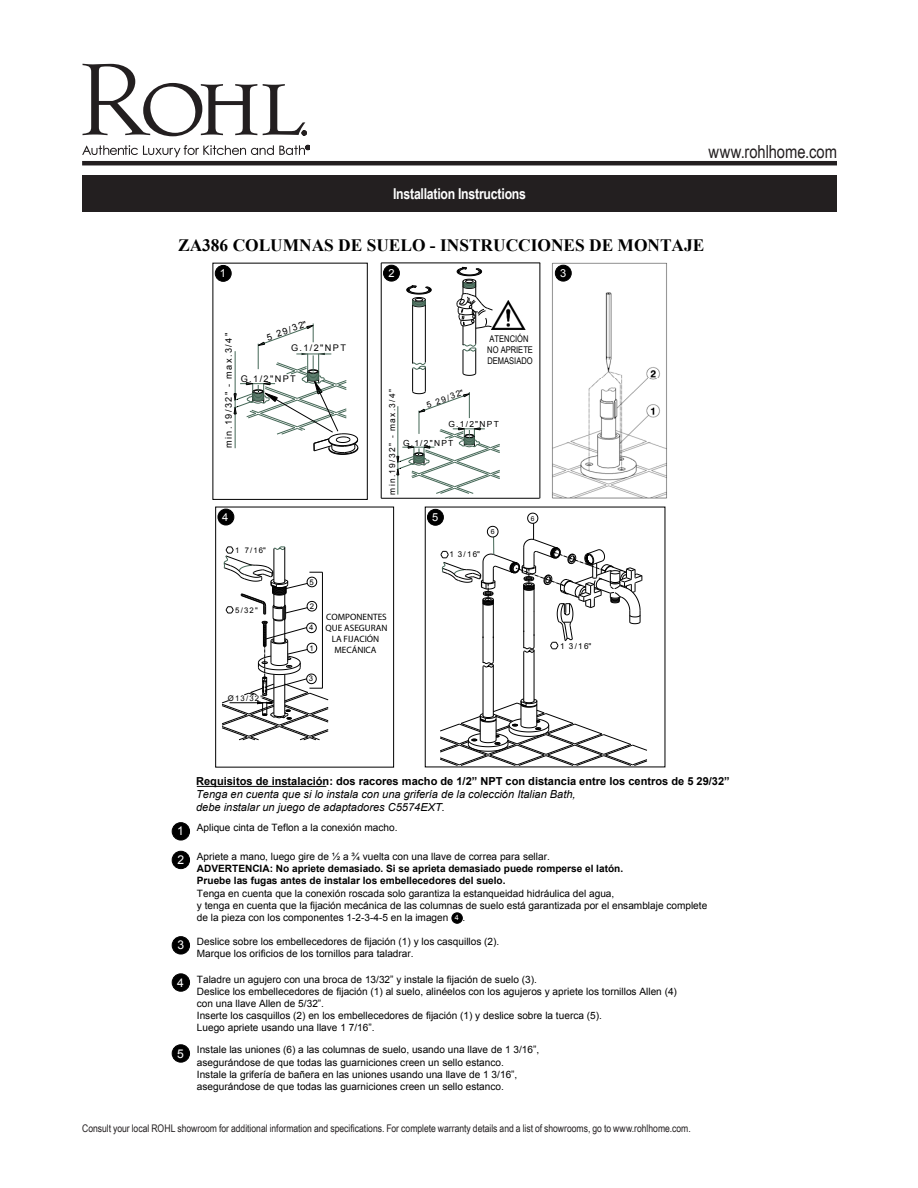
<style>
.page{position:relative;width:918px;height:1188px;background:#fff}
.page>*{position:absolute;margin:0;border:0;box-sizing:border-box;transform-origin:0 0}
.t1{font:18px "Arial Narrow";letter-spacing:-.005em;color:#231f20}
.t2{font:700 17.4px "Times New Roman";color:#000}
.Product_Title_Bar{font:700 15px "Arial Narrow";letter-spacing:-.015em;color:#fff}
.t3{font:12.15px "Arial";color:#fff}
.t4{font:italic 11.1px/13.2px "Arial";color:#000}
.t5{font:11.1px "Arial";color:#fff}
.t6{font:10.5px "Arial Narrow";color:#231f20}
.t7{font:10.05px/12.1px "Arial";color:#000}
.t8{font:9.15px "Arial";letter-spacing:.15em;color:#000}
.t9{font:9.15px/11.1px "Myriad Pro";color:#000;text-align:center}
.t10{font:9.15px/11.1px "Arial Narrow";color:#000}
.t11{font:8.4px "Arial";letter-spacing:.15em;color:#000}
.t12{font:8.25px "Arial";color:#000}
.t13{font:8.1px "Arial";color:#000}
.t14{font:7.8px "Arial";letter-spacing:.15em;color:#000}
.t15{font:7.2px "Arial";color:#fff}
.t16{font:6.9px "Arial";color:#000}
.t17{font:6.6px "Arial";color:#000}
.s1{font-size:8.1px}
.s2{font-weight:700;font-style:normal}
.s3{font-weight:700}
</style>
<div class="page">
<svg style="left:82px;top:64px;width:175px;height:72px"></svg>
<svg style="left:263px;top:84px;width:44px;height:51px"></svg>
<svg style="left:82px;top:145px;width:228px;height:12px"></svg>
<hr style="left:82px;top:161px;width:755px;height:4px;background:#231f20">
<div style="left:82px;top:176px;width:755px;height:36px;background:#231f20"></div>
<hr style="left:197px;top:786px;width:129px;height:1px;background:#000">
<div style="left:172px;top:823px;width:18px;height:17px;background:#000;border-radius:50%"></div>
<div style="left:172px;top:822px;width:18px;height:18px;border:1px solid #000;border-radius:50%"></div>
<div style="left:172px;top:851px;width:18px;height:18px;background:#000;border-radius:50%"></div>
<div style="left:172px;top:851px;width:18px;height:18px;border:1px solid #000;border-radius:50%"></div>
<div style="left:172px;top:937px;width:18px;height:17px;background:#000;border-radius:50%"></div>
<div style="left:172px;top:936px;width:18px;height:18px;border:1px solid #000;border-radius:50%"></div>
<div style="left:172px;top:974px;width:18px;height:17px;background:#000;border-radius:50%"></div>
<div style="left:172px;top:974px;width:18px;height:17px;border:1px solid #000;border-radius:50%"></div>
<div style="left:172px;top:1045px;width:18px;height:17px;background:#000;border-radius:50%"></div>
<div style="left:172px;top:1045px;width:18px;height:17px;border:1px solid #000;border-radius:50%"></div>
<div style="left:452px;top:913px;width:10px;height:10px;background:#000;border-radius:50%"></div>
<div style="left:452px;top:913px;width:11px;height:11px;border:1px solid #000;border-radius:50%"></div>
<img style="left:552px;top:262px;width:115px;height:237px">
<hr style="left:381px;top:263px;width:159px;height:1px;background:#000">
<hr style="left:381px;top:498px;width:159px;height:1px;background:#000">
<hr style="left:540px;top:263px;width:1px;height:235px;background:#000">
<hr style="left:381px;top:263px;width:1px;height:235px;background:#000">
<img style="left:500px;top:300px;width:26px;height:30px">
<hr style="left:483px;top:666px;width:1px;height:50px;background:#000">
<hr style="left:493px;top:665px;width:1px;height:51px;background:#000">
<hr style="left:523px;top:651px;width:1px;height:50px;background:#000">
<hr style="left:534px;top:650px;width:1px;height:51px;background:#000">
<svg style="left:440px;top:698px;width:207px;height:68px"></svg>
<svg style="left:440px;top:513px;width:203px;height:155px"></svg>
<svg style="left:233px;top:324px;width:126px;height:131px"></svg>
<hr style="left:398px;top:406px;width:1px;height:89px;background:#436655">
<svg style="left:396px;top:267px;width:104px;height:227px"></svg>
<div style="left:215px;top:265px;width:16px;height:16px;background:#000;border-radius:50%"></div>
<div style="left:215px;top:265px;width:16px;height:17px;border:1px solid #000;border-radius:50%"></div>
<div style="left:384px;top:265px;width:15px;height:16px;background:#000;border-radius:50%"></div>
<div style="left:383px;top:265px;width:17px;height:16px;border:1px solid #000;border-radius:50%"></div>
<div style="left:555px;top:265px;width:16px;height:16px;background:#000;border-radius:50%"></div>
<div style="left:555px;top:265px;width:17px;height:16px;border:1px solid #000;border-radius:50%"></div>
<div style="left:427px;top:509px;width:16px;height:16px;background:#000;border-radius:50%"></div>
<div style="left:427px;top:509px;width:17px;height:17px;border:1px solid #000;border-radius:50%"></div>
<svg style="left:222px;top:546px;width:107px;height:194px"></svg>
<div style="left:218px;top:509px;width:16px;height:16px;background:#000;border-radius:50%"></div>
<div style="left:218px;top:509px;width:16px;height:16px;border:1px solid #000;border-radius:50%"></div>
<p class="t1" style="left:709px;top:138px;width:130px">www.rohlhome.com</p>
<p class="Product_Title_Bar" style="left:393px;top:183px;width:134px">Installation Instructions</p>
<p class="t2" style="left:178px;top:233px;width:528px">ZA386 COLUMNAS DE SUELO - INSTRUCCIONES DE MONTAJE</p>
<p class="t5" style="left:220px;top:266px;width:8px">1</p>
<p class="t5" style="left:388px;top:266px;width:8px">2</p>
<p class="t5" style="left:560px;top:266px;width:8px">3</p>
<p class="t8" style="left:223px;top:448px;width:116px;rotate:-90deg">min.19/32" - max.3/4"</p>
<p class="t8" style="left:265px;top:332px;width:44px;rotate:-20deg">5 29/32"</p>
<p class="t8" style="left:241px;top:373px;width:56px">G.1/2"NPT</p>
<p class="t8" style="left:291px;top:342px;width:56px">G.1/2"NPT</p>
<p class="t5" style="left:222px;top:510px;width:8px">4</p>
<p class="t14" style="left:235px;top:545px;width:32px">1 7/16"</p>
<p class="t10" style="left:487px;top:333px;width:47px">ATENCIÓN<br>NO APRIETE<br>DEMASIADO</p>
<p class="t11" style="left:387px;top:495px;width:107px;rotate:-90deg">min.19/32" - max.3/4"</p>
<p class="t11" style="left:425px;top:400px;width:40px;rotate:-20deg">5 29/32"</p>
<p class="t11" style="left:403px;top:437px;width:52px">G.1/2"NPT</p>
<p class="t11" style="left:448px;top:419px;width:52px">G.1/2"NPT</p>
<p class="t5" style="left:432px;top:510px;width:8px">5</p>
<p class="t13" style="left:449px;top:549px;width:32px">1 3/16"</p>
<p class="t16" style="left:491px;top:527px;width:5px">6</p>
<p class="t17" style="left:531px;top:514px;width:5px">6</p>
<p class="t14" style="left:235px;top:605px;width:24px">5/32"</p>
<p class="t14" style="left:310px;top:577px;width:6px">5</p>
<p class="t14" style="left:310px;top:601px;width:6px">2</p>
<p class="t14" style="left:309px;top:623px;width:6px">4</p>
<p class="t14" style="left:310px;top:643px;width:6px">1</p>
<p class="t9" style="left:325px;top:611px;width:64px">COMPONENTES<br>QUE ASEGURAN<br>LA FIJACIÓN<br>MECÁNICA</p>
<p class="t14" style="left:228px;top:693px;width:37px">Ø13/32"</p>
<p class="t14" style="left:309px;top:674px;width:6px">3</p>
<p class="t12" style="left:560px;top:641px;width:33px">1 3/16<span class="s1">"</span></p>
<p class="t3" style="left:177px;top:823px;width:8px">1</p>
<p class="t3" style="left:178px;top:852px;width:8px">2</p>
<p class="t3" style="left:178px;top:937px;width:8px">3</p>
<p class="t3" style="left:177px;top:974px;width:8px">4</p>
<p class="t3" style="left:177px;top:1045px;width:8px">5</p>
<p class="t4" style="left:196px;top:775px;width:535px"><span class="s2">Requisitos de instalación: dos racores macho de 1/2” NPT con distancia entre los centros de 5 29/32”<br></span>Tenga en cuenta que si lo instala con una grifería de la colección Italian Bath,<br>debe instalar un juego de adaptadores C5574EXT.</p>
<p class="t7" style="left:197px;top:822px;width:202px">Aplique cinta de Teflon a la conexión macho.</p>
<p class="t7" style="left:197px;top:850px;width:512px">Apriete a mano, luego gire de ½ a ¾ vuelta con una llave de correa para sellar.<br><span class="s3">ADVERTENCIA: No apriete demasiado. Si se aprieta demasiado puede romperse el latón.<br>Pruebe las fugas antes de instalar los embellecedores del suelo.<br></span>Tenga en cuenta que la conexión roscada solo garantiza la estanqueidad hidráulica del agua,<br>y tenga en cuenta que la fijación mecánica de las columnas de suelo está garantizada por el ensamblaje complete de la pieza con los componentes 1-2-3-4-5 en la imagen</p>
<p class="t7" style="left:462px;top:911px;width:4px">.</p>
<p class="t7" style="left:197px;top:936px;width:304px">Deslice sobre los embellecedores de fijación (1) y los casquillos (2).<br>Marque los orificios de los tornillos para taladrar.</p>
<p class="t7" style="left:197px;top:973px;width:482px">Taladre un agujero con una broca de 13/32” y instale la fijación de suelo (3).<br>Deslice los embellecedores de fijación (1) al suelo, alinéelos con los agujeros y apriete los tornillos Allen (4) con una llave Allen de 5/32”.<br>Inserte los casquillos (2) en los embellecedores de fijación (1) y deslice sobre la tuerca (5).<br>Luego apriete usando una llave 1 7/16”.</p>
<p class="t7" style="left:197px;top:1044px;width:344px">Instale las uniones (6) a las columnas de suelo, usando una llave de 1 3/16”, asegurándose de que todas las guarniciones creen un sello estanco.<br>Instale la grifería de bañera en las uniones usando una llave de 1 3/16”, asegurándose de que todas las guarniciones creen un sello estanco.</p>
<p class="t15" style="left:455px;top:913px;width:6px">4</p>
<p class="t6" style="left:82px;top:1121px;width:610px">Consult your local ROHL showroom for additional information and specifications. For complete warranty details and a list of showrooms, go to www.rohlhome.com.</p>
</div>
